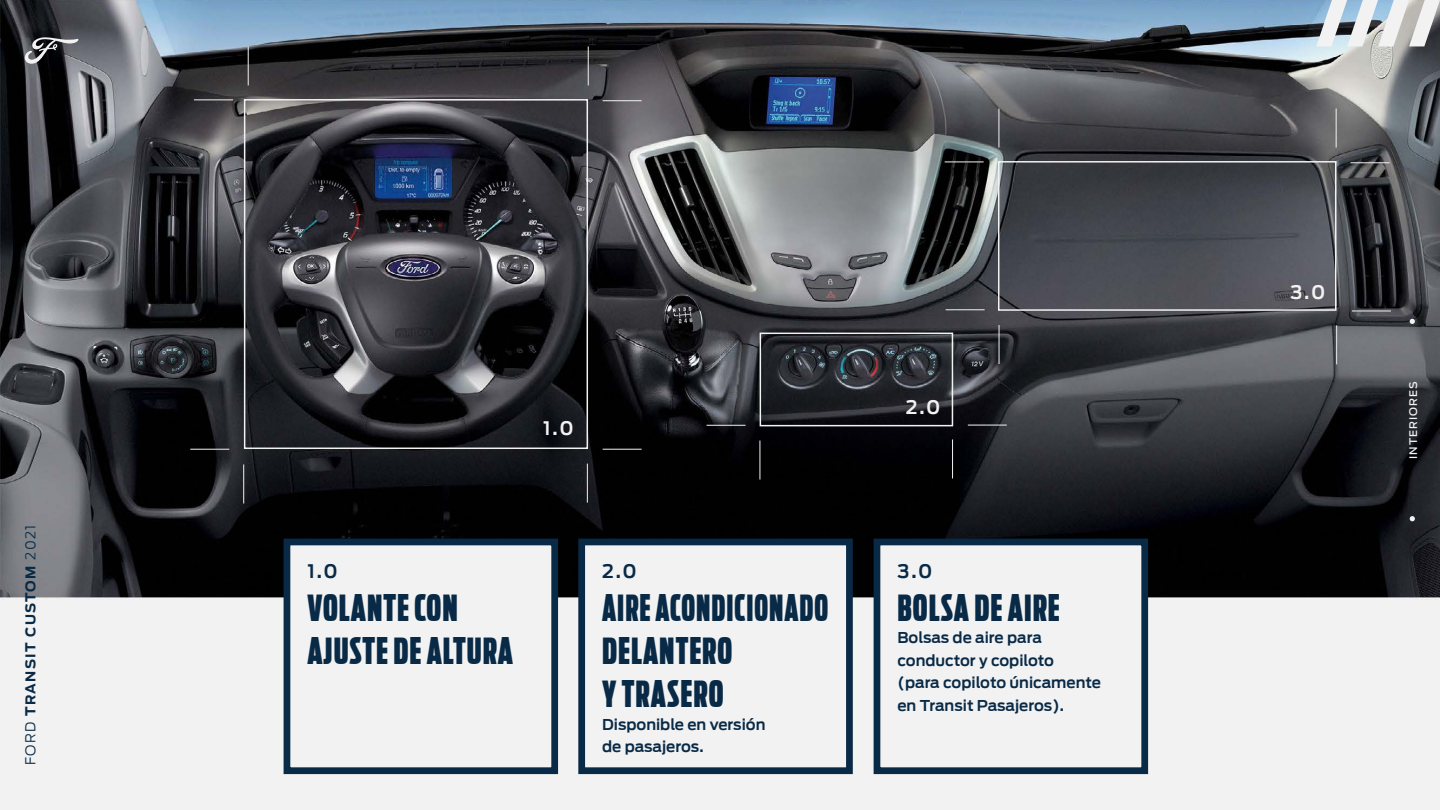
<style>
.page{position:relative;width:1440px;height:810px;background:#fff}
.page>*{position:absolute;margin:0;border:0;box-sizing:border-box;transform-origin:0 0}
.Subtitulo{font:36px/43.2px "Ford Antenna Comp Black";letter-spacing:.03em;color:#092a46}
.Subtitulo-2{font:36px/43.2px "Ford Antenna Comp Black";letter-spacing:.03em;color:#092a46;scale:.93 1}
.Titulo_2{font:18.75px "Ford Antenna Semibold";color:#f2f2f2}
.Subtitulo-3{font:18.75px "Ford Antenna Semibold";color:#092a46}
.Titulo_2-2{font:18.75px "Ford Antenna Semibold";color:#092a46}
.Cuerpo{font:15px/22.5px "Ford Antenna Semibold";color:#092a46}
.Cuerpo-2{font:13.5px "Ford Antenna Bold";letter-spacing:.1em;color:#092a46}
.Cuerpo-3{font:10.5px "Ford Antenna Medium";letter-spacing:.1em;color:#f2f2f2}
.s1{font-family:"Ford Antenna Light"}
</style>
<div class="page">
<img style="left:0;top:0;width:1440px;height:810px">
<div style="left:284px;top:539px;width:274px;height:235px;background:#f2f2f2;border:7px solid #092a46"></div>
<div style="left:578px;top:539px;width:275px;height:235px;background:#f2f2f2;border:7px solid #092a46"></div>
<div style="left:874px;top:539px;width:274px;height:235px;background:#f2f2f2;border:7px solid #092a46"></div>
<svg style="left:1316px;top:0;width:124px;height:46px"></svg>
<div style="left:760px;top:333px;width:193px;height:93px;border:2px solid #f2f2f2"></div>
<div style="left:998px;top:161px;width:338px;height:150px;border:2px solid #f2f2f2"></div>
<div style="left:244px;top:99px;width:344px;height:350px;border:2px solid #f2f2f2"></div>
<hr style="left:194px;top:100px;width:39px;height:1px;background:#f2f2f2">
<hr style="left:248px;top:46px;width:1px;height:39px;background:#f2f2f2">
<hr style="left:945px;top:162px;width:39px;height:1px;background:#f2f2f2">
<hr style="left:999px;top:109px;width:1px;height:39px;background:#f2f2f2">
<hr style="left:588px;top:46px;width:1px;height:39px;background:#f2f2f2">
<hr style="left:603px;top:101px;width:39px;height:1px;background:#f2f2f2">
<hr style="left:1336px;top:109px;width:1px;height:39px;background:#f2f2f2">
<hr style="left:1351px;top:163px;width:39px;height:1px;background:#f2f2f2">
<hr style="left:968px;top:425px;width:39px;height:1px;background:#f2f2f2">
<hr style="left:952px;top:439px;width:1px;height:39px;background:#f2f2f2">
<hr style="left:603px;top:449px;width:39px;height:1px;background:#f2f2f2">
<hr style="left:587px;top:464px;width:1px;height:39px;background:#f2f2f2">
<hr style="left:760px;top:441px;width:1px;height:39px;background:#f2f2f2">
<hr style="left:707px;top:425px;width:39px;height:1px;background:#f2f2f2">
<hr style="left:244px;top:464px;width:1px;height:39px;background:#f2f2f2">
<hr style="left:190px;top:449px;width:39px;height:1px;background:#f2f2f2">
<hr style="left:999px;top:325px;width:1px;height:39px;background:#f2f2f2">
<hr style="left:946px;top:310px;width:39px;height:1px;background:#f2f2f2">
<hr style="left:1352px;top:311px;width:39px;height:1px;background:#f2f2f2">
<hr style="left:1336px;top:325px;width:1px;height:39px;background:#f2f2f2">
<svg style="left:1410px;top:319px;width:5px;height:5px"></svg>
<svg style="left:1410px;top:516px;width:5px;height:5px"></svg>
<svg style="left:25px;top:37px;width:53px;height:27px"></svg>
<p class="Cuerpo-2" style="left:18px;top:765px;width:242px;rotate:-90deg"><span class="s1">FORD</span> TRANSIT CUSTOM <span class="s1">2021</span></p>
<p class="Titulo_2" style="left:543px;top:412px;width:32px">1.0</p>
<p class="Titulo_2-2" style="left:307px;top:554px;width:32px">1.0</p>
<p class="Subtitulo" style="left:307px;top:582px;width:207px">VOLANTE CON<br>AJUSTE DE ALTURA</p>
<p class="Subtitulo-3" style="left:602px;top:554px;width:36px">2.0</p>
<p class="Subtitulo-2" style="left:602px;top:582px;width:245px">AIRE ACONDICIONADO<br>DELANTERO<br>Y TRASERO</p>
<p class="Cuerpo" style="left:602px;top:711px;width:165px">Disponible en versión de pasajeros.</p>
<p class="Titulo_2" style="left:906px;top:391px;width:36px">2.0</p>
<p class="Subtitulo-3" style="left:897px;top:554px;width:36px">3.0</p>
<p class="Subtitulo" style="left:897px;top:582px;width:164px">BOLSA DE AIRE</p>
<p class="Cuerpo" style="left:897px;top:625px;width:205px">Bolsas de aire para conductor y copiloto<br>(para copiloto únicamente en Transit Pasajeros).</p>
<p class="Titulo_2" style="left:1290px;top:275px;width:36px">3.0</p>
<p class="Cuerpo-3" style="left:1404px;top:459px;width:79px;rotate:-90deg">INTERIORES</p>
</div>
